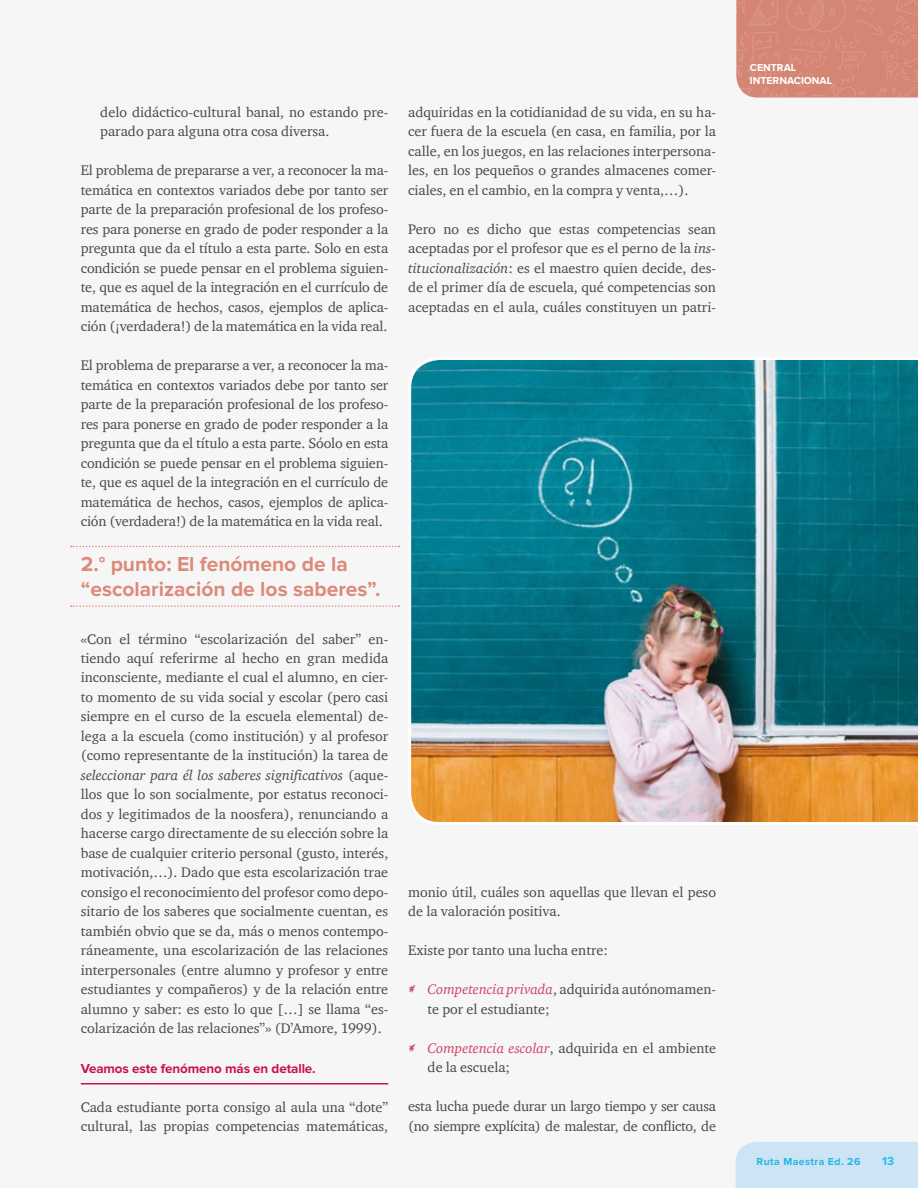
<style>
.page{position:relative;width:918px;height:1188px;background:#f6f6f6}
.page>*{position:absolute;margin:0;border:0;box-sizing:border-box;transform-origin:0 0}
.t1{font:700 21px/25.2px "Proxima Nova";color:#dc8a79}
.t2{font:14.25px/19.5px "Charter ITC";color:#494948;text-align:justify}
.t3{font:14.25px/19.5px "Charter ITC";letter-spacing:-.02em;color:#494948}
.t4{font:700 13.5px "Proxima Nova";letter-spacing:-.01em;color:#c71253}
.t5{font:700 12px "Proxima Nova";color:#27bdef}
.t6{font:700 10.5px "Proxima Nova";color:#fff}
.t7{font:700 10.5px "Proxima Nova";letter-spacing:.04em;color:#27bdef}
.s1{font-style:italic}
.s2{font-family:"Felt Tip Woman";color:#ce4266}
.s3{font-style:italic;color:#ce4266}
</style>
<div class="page">
<svg style="left:71px;top:546px;width:328px;height:1px"></svg>
<svg style="left:71px;top:605px;width:328px;height:2px"></svg>
<hr style="left:81px;top:1083px;width:307px;height:1px;background:#c71253">
<div style="left:736px;top:1142px;width:182px;height:46px;background:#cce4f3"></div>
<svg style="left:736px;top:0;width:182px;height:98px;background:#d58878"></svg>
<img style="left:410px;top:360px;width:508px;height:462px">
<hr style="left:411px;top:460px;width:104px;height:2px;background:#008b9e">
<p class="t2" style="left:100px;top:102px;width:290px">delo didáctico-cultural banal, no estando pre&shy;parado para alguna otra cosa diversa.</p>
<p class="t2" style="left:81px;top:161px;width:309px">El problema de prepararse a ver, a reconocer la ma&shy;temática en contextos variados debe por tanto ser parte de la preparación profesional de los profeso&shy;res para ponerse en grado de poder responder a la pregunta que da el título a esta parte. Solo en esta condición se puede pensar en el problema siguien&shy;te, que es aquel de la integración en el currículo de matemática de hechos, casos, ejemplos de aplica&shy;ción (¡verdadera!) de la matemática en la vida real.</p>
<p class="t2" style="left:81px;top:355px;width:309px">El problema de prepararse a ver, a reconocer la ma&shy;temática en contextos variados debe por tanto ser parte de la preparación profesional de los profeso&shy;res para ponerse en grado de poder responder a la pregunta que da el título a esta parte. Sóolo en esta condición se puede pensar en el problema siguien&shy;te, que es aquel de la integración en el currículo de matemática de hechos, casos, ejemplos de aplica&shy;ción (verdadera!) de la matemática en la vida real.</p>
<p class="t1" style="left:81px;top:552px;width:301px">2.° punto: El fenómeno de la “escolarización de los saberes”.</p>
<p class="t2" style="left:81px;top:629px;width:309px">«Con el término “escolarización del saber” en&shy;tiendo aquí referirme al hecho en gran medida inconsciente, mediante el cual el alumno, en cier&shy;to momento de su vida social y escolar (pero casi siempre en el curso de la escuela elemental) de&shy;lega a la escuela (como institución) y al profesor (como representante de la institución) la tarea de <span class="s1">seleccionar para él los saberes significativos</span> (aque&shy;llos que lo son socialmente, por estatus reconoci&shy;dos y legitimados de la noosfera), renunciando a hacerse cargo directamente de su elección sobre la base de cualquier criterio personal (gusto, interés, motivación,…). Dado que esta escolarización trae consigo el reconocimiento del profesor como depo&shy;sitario de los saberes que socialmente cuentan, es también obvio que se da, más o menos contempo&shy;ráneamente, una escolarización de las relaciones interpersonales (entre alumno y profesor y entre estudiantes y compañeros) y de la relación entre alumno y saber: es esto lo que […] se llama “es&shy;colarización de las relaciones”» (D’Amore, 1999).</p>
<p class="t4" style="left:81px;top:1060px;width:236px">Veamos este fenómeno más en detalle.</p>
<p class="t2" style="left:81px;top:1097px;width:309px">Cada estudiante porta consigo al aula una “dote” cultural, las propias competencias matemáticas,</p>
<p class="t2" style="left:408px;top:102px;width:309px">adquiridas en la cotidianidad de su vida, en su ha&shy;cer fuera de la escuela (en casa, en familia, por la calle, en los juegos, en las relaciones interpersona&shy;les, en los pequeños o grandes almacenes comer&shy;ciales, en el cambio, en la compra y venta,…).</p>
<p class="t2" style="left:408px;top:219px;width:309px">Pero no es dicho que estas competencias sean aceptadas por el profesor que es el perno de la <span class="s1">ins&shy;titucionalización</span>: es el maestro quien decide, des&shy;de el primer día de escuela, qué competencias son aceptadas en el aula, cuáles constituyen un patri-</p>
<p class="t2" style="left:408px;top:882px;width:309px">monio útil, cuáles son aquellas que llevan el peso de la valoración positiva.</p>
<p class="t2" style="left:408px;top:941px;width:201px">Existe por tanto una lucha entre:</p>
<p class="t2" style="left:428px;top:980px;width:290px;text-indent:-19px"><span class="s2">*</span> <span class="s3">Competencia privada</span>, adquirida autónomamen&shy;te por el estudiante;</p>
<p class="t2" style="left:428px;top:1038px;width:290px;text-indent:-19px"><span class="s2">*</span> <span class="s3">Competencia escolar</span>, adquirida en el ambiente de la escuela;</p>
<p class="t3" style="left:408px;top:1096px;width:309px">esta lucha puede durar un largo tiempo y ser causa (no siempre explícita) de malestar, de conflicto, de</p>
<p class="t6" style="left:750px;top:62px;width:15px">CENT</p>
<p class="t6" style="left:777px;top:62px;width:21px">RAL</p>
<p class="t6" style="left:750px;top:74px;width:11px">INTE</p>
<p class="t6" style="left:773px;top:74px;width:61px">RNACIONAL</p>
<p class="t7" style="left:757px;top:1156px;width:105px">Ruta Maestra Ed. 26</p>
<p class="t5" style="left:882px;top:1154px;width:13px">13</p>
</div>
